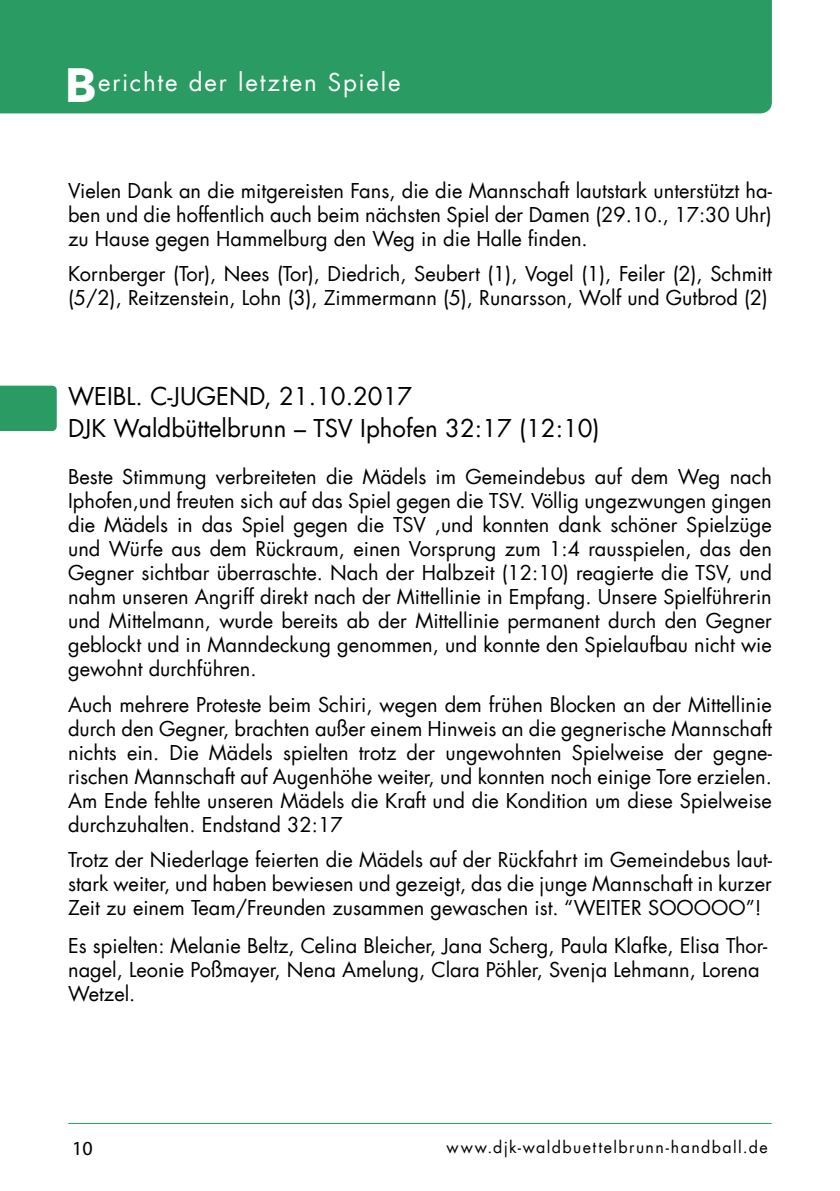
<style>
.page{position:relative;width:840px;height:1191px;background:#fff}
.page>*{position:absolute;margin:0;border:0;box-sizing:border-box;transform-origin:0 0}
.t1{font:24px/32px "Futura Com";color:#000}
.t2{font:24px "Futura Com";letter-spacing:.075em;color:#fff}
.t3{font:20px/24px "Futura Com";color:#000;text-align:justify}
.t4{font:20px "Myriad Pro";color:#000}
.t5{font:16px "Futura Com";letter-spacing:.09em;color:#000}
.s1{font-family:"Avenir Next";font-weight:700;font-size:48px}
</style>
<div class="page">
<hr style="left:69px;top:1123px;width:702px;height:1px;background:#2a9b62">
<div style="left:0;top:0;width:771px;height:113px;background:#2a9b62"></div>
<div style="left:0;top:386px;width:57px;height:45px;background:#2a9b62"></div>
<p class="t2" style="left:65px;top:65px;width:337px"><span class="s1">B</span>erichte der letzten Spiele</p>
<p class="t3" style="left:68px;top:178px;width:705px">Vielen Dank an die mitgereisten Fans, die die Mannschaft lautstark unterstützt ha&shy;ben und die hoffentlich auch beim nächsten Spiel der Damen (29.10., 17:30 Uhr) zu Hause gegen Hammelburg den Weg in die Halle finden.</p>
<p class="t3" style="left:68px;top:262px;width:705px">Kornberger (Tor), Nees (Tor), Diedrich, Seubert (1), Vogel (1), Feiler (2), Schmitt (5/2), Reitzenstein, Lohn (3), Zimmermann (5), Runarsson, Wolf und Gutbrod (2)</p>
<p class="t1" style="left:68px;top:380px;width:532px">Weibl. C-jugend, 21.10.2017<br>DJK Waldbüttelbrunn – TSV I phofen 32:17 (12:10)</p>
<p class="t3" style="left:68px;top:464px;width:705px">Beste Stimmung verbreiteten die Mädels im Gemeindebus auf dem Weg nach Iphofen,und freuten sich auf das Spiel gegen die TSV. Völlig ungezwungen gingen die Mädels in das Spiel gegen die TSV ,und konnten dank schöner Spielzüge und Würfe aus dem Rückraum, einen Vorsprung zum 1:4 rausspielen, das den Gegner sichtbar überraschte. Nach der Halbzeit (12:10) reagierte die TSV, und nahm unseren Angriff direkt nach der Mittellinie in Empfang. Unsere Spielführerin und Mittelmann, wurde bereits ab der Mittellinie permanent durch den Gegner geblockt und in Manndeckung genommen, und konnte den Spielaufbau nicht wie gewohnt durchführen.</p>
<p class="t3" style="left:68px;top:692px;width:705px">Auch mehrere Proteste beim Schiri, wegen dem frühen Blocken an der Mittellinie durch den Gegner, brachten außer einem Hinweis an die gegnerische Mannschaft nichts ein. Die Mädels spielten trotz der ungewohnten Spielweise der gegne&shy;rischen Mannschaft auf Augenhöhe weiter, und konnten noch einige Tore erzielen.<br>Am Ende fehlte unseren Mädels die Kraft und die Kondition um diese Spielweise durchzuhalten. Endstand 32:17</p>
<p class="t3" style="left:68px;top:847px;width:704px">Trotz der N iederlage feierten die Mädels auf der Rückfahrt im Gemeindebus laut&shy;stark weiter, und haben bewiesen und gezeigt, das die junge Mannschaft in kurzer Zeit zu einem Team/Freunden zusammen gewaschen ist. “WEITER SOOOOO”!</p>
<p class="t3" style="left:68px;top:933px;width:700px;text-align:left">Es spielten: Melanie Beltz, Celina Bleicher, Jana Scherg, Paula Klafke, Elisa Thor&shy;nagel, Leonie Poßmayer, Nena Amelung, Clara Pöhler, Svenja Lehmann, Lorena<br>Wetzel.</p>
<p class="t4" style="left:72px;top:1136px;width:22px">10</p>
<p class="t5" style="left:446px;top:1136px;width:322px">www.djk-waldbuettelbrunn-handball.de</p>
</div>
